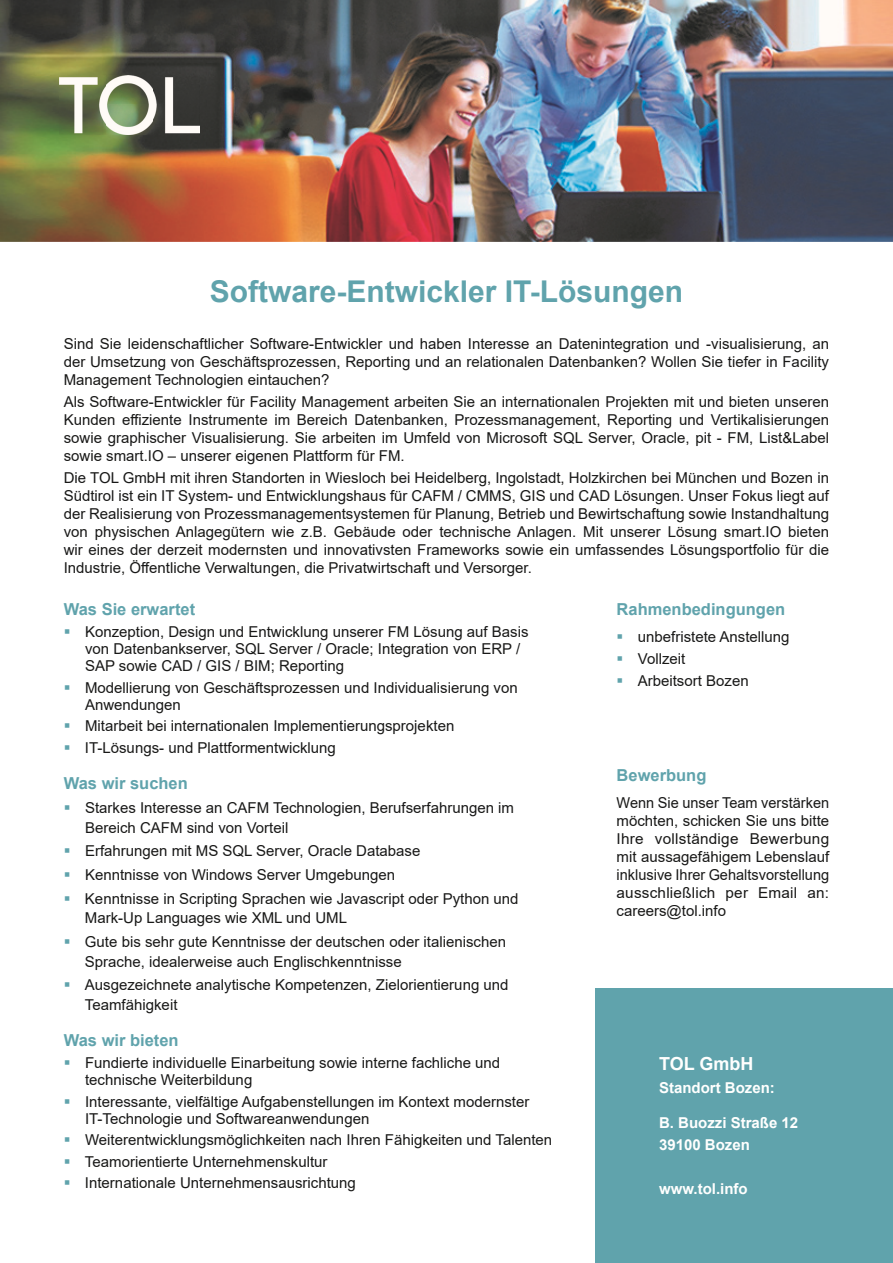
<style>
.page{position:relative;width:893px;height:1263px;background:#fff}
.page>*{position:absolute;margin:0;border:0;box-sizing:border-box;transform-origin:0 0}
.t1{font:700 30px "Arial";color:#60a3ac}
.t2{font:700 18px "Arial";color:#fffffe}
.t3{font:700 16.5px "Arial";color:#60a3ac}
.t4{font:15px/18px "Arial";color:#181817}
.t5{font:700 15px/22.2px "Arial";color:#fffffe}
.s1{color:#60a3ac}
</style>
<div class="page">
<div style="left:595px;top:989px;width:298px;height:274px;background:#60a3ac"></div>
<img style="left:0;top:0;width:893px;height:242px">
<img style="left:60px;top:76px;width:140px;height:58px">
<h1 class="t1" style="left:210px;top:271px;width:475px">Software-Entwickler IT-Lösungen</h1>
<p class="t4" style="left:64px;top:335px;width:767px;text-align:justify">Sind Sie leidenschaftlicher Software-Entwickler und haben Interesse an Datenintegration und -visualisierung, an der Umsetzung von Geschäftsprozessen, Reporting und an relationalen Datenbanken? Wollen Sie tiefer in Facility Management Technologien eintauchen?</p>
<p class="t4" style="left:64px;top:393px;width:767px;text-align:justify">Als Software-Entwickler für Facility Management arbeiten Sie an internationalen Projekten mit und bieten unseren Kunden effiziente Instrumente im Bereich Datenbanken, Prozessmanagement, Reporting und Vertikalisierungen sowie graphischer Visualisierung. Sie arbeiten im Umfeld von Microsoft SQL Server, Oracle, pit - FM, List&amp;Label sowie smart.IO – unserer eigenen Plattform für FM.</p>
<p class="t4" style="left:64px;top:469px;width:767px;text-align:justify">Die TOL GmbH mit ihren Standorten in Wiesloch bei Heidelberg, Ingolstadt, Holzkirchen bei München und Bozen in Südtirol ist ein IT System- und Entwicklungshaus für CAFM / CMMS, GIS und CAD Lösungen. Unser Fokus liegt auf der Realisierung von Prozessmanagementsystemen für Planung, Betrieb und Bewirtschaftung sowie Instandhaltung von physischen Anlagegütern wie z.B. Gebäude oder technische Anlagen. Mit unserer Lösung smart.IO bieten wir eines der derzeit modernsten und innovativsten Frameworks sowie ein umfassendes Lösungsportfolio für die Industrie, Öffentliche Verwaltungen, die Privatwirtschaft und Versorger.</p>
<p class="t3" style="left:64px;top:598px;width:133px">Was Sie erwartet</p>
<p class="t4" style="left:85px;top:622px;width:445px;line-height:17.2px;text-indent:-21px"><span class="s1">▪</span> Konzeption, Design und Entwicklung unserer FM Lösung auf Basis von Datenbankserver, SQL Server / Oracle; Integration von ERP /<br>SAP sowie CAD / GIS / BIM; Reporting</p>
<p class="t4" style="left:85px;top:678px;width:434px;line-height:17.2px;text-indent:-21px"><span class="s1">▪</span> Modellierung von Geschäftsprozessen und Individualisierung von<br>Anwendungen</p>
<p class="t4" style="left:64px;top:717px;width:392px"><span class="s1">▪</span> Mitarbeit bei internationalen Implementierungsprojekten</p>
<p class="t4" style="left:64px;top:738px;width:274px"><span class="s1">▪</span> IT-Lösungs- und Plattformentwicklung</p>
<p class="t3" style="left:64px;top:772px;width:126px">Was wir suchen</p>
<p class="t4" style="left:85px;top:798px;width:431px;line-height:19.5px;text-indent:-21px"><span class="s1">▪</span> Starkes Interesse an CAFM Technologien, Berufserfahrungen im<br>Bereich CAFM sind von Vorteil</p>
<p class="t4" style="left:64px;top:842px;width:358px"><span class="s1">▪</span> Erfahrungen mit MS SQL Server, Oracle Database</p>
<p class="t4" style="left:64px;top:866px;width:333px"><span class="s1">▪</span> Kenntnisse von Windows Server Umgebungen</p>
<p class="t4" style="left:85px;top:889px;width:435px;line-height:19.5px;text-indent:-21px"><span class="s1">▪</span> Kenntnisse in Scripting Sprachen wie Javascript oder Python und<br>Mark-Up Languages wie XML und UML</p>
<p class="t4" style="left:85px;top:932px;width:423px;line-height:19.5px;text-indent:-21px"><span class="s1">▪</span> Gute bis sehr gute Kenntnisse der deutschen oder italienischen<br>Sprache, idealerweise auch Englischkenntnisse</p>
<p class="t4" style="left:85px;top:975px;width:425px;line-height:19.5px;text-indent:-21px"><span class="s1">▪</span> Ausgezeichnete analytische Kompetenzen, Zielorientierung und<br>Teamfähigkeit</p>
<p class="t3" style="left:64px;top:1029px;width:116px">Was wir bieten</p>
<p class="t4" style="left:85px;top:1054px;width:417px;line-height:17.2px;text-indent:-21px"><span class="s1">▪</span> Fundierte individuelle Einarbeitung sowie interne fachliche und technische Weiterbildung</p>
<p class="t4" style="left:85px;top:1092px;width:446px;line-height:17.2px;text-indent:-21px"><span class="s1">▪</span> Interessante, vielfältige Aufgabenstellungen im Kontext modernster<br>IT-Technologie und Softwareanwendungen</p>
<p class="t4" style="left:64px;top:1131px;width:490px"><span class="s1">▪</span> Weiterentwicklungsmöglichkeiten nach Ihren Fähigkeiten und Talenten</p>
<p class="t4" style="left:64px;top:1152px;width:265px"><span class="s1">▪</span> Teamorientierte Unternehmenskultur</p>
<p class="t4" style="left:64px;top:1174px;width:294px"><span class="s1">▪</span> Internationale Unternehmensausrichtung</p>
<p class="t3" style="left:617px;top:598px;width:170px">Rahmenbedingungen</p>
<p class="t4" style="left:617px;top:627px;width:175px"><span class="s1">▪</span> unbefristete Anstellung</p>
<p class="t4" style="left:617px;top:649px;width:70px"><span class="s1">▪</span> Vollzeit</p>
<p class="t4" style="left:616px;top:672px;width:134px"><span class="s1">▪</span> Arbeitsort Bozen</p>
<p class="t3" style="left:617px;top:764px;width:91px">Bewerbung</p>
<p class="t4" style="left:617px;top:793px;width:214px;text-align:justify">Wenn Sie unser Team verstärken möchten, schicken Sie uns bitte Ihre vollständige Bewerbung mit aussagefähigem Lebenslauf inklusive Ihrer Gehaltsvorstellung ausschließlich per Email an: careers@tol.info</p>
<p class="t2" style="left:659px;top:1051px;width:96px">TOL GmbH</p>
<p class="t5" style="left:659px;top:1076px;width:117px">Standort Bozen:</p>
<p class="t5" style="left:659px;top:1111px;width:141px">B. Buozzi Straße 12<br>39100 Bozen</p>
<p class="t5" style="left:659px;top:1178px;width:90px">www.tol.info</p>
</div>
